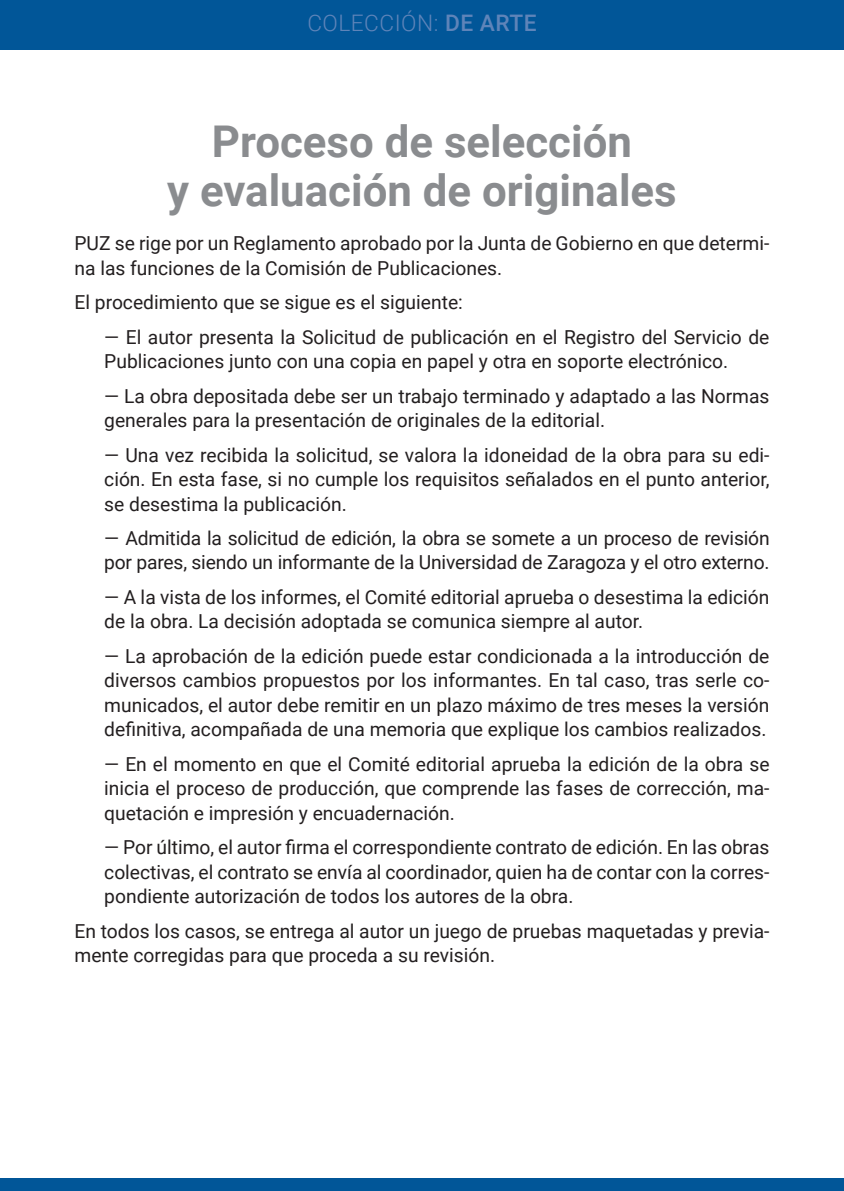
<style>
.page{position:relative;width:844px;height:1191px;background:#fff}
.page>*{position:absolute;margin:0;border:0;box-sizing:border-box;transform-origin:0 0}
.director{font:700 43.75px/49px "Roboto";color:#8a8c8f;text-align:center}
.t1{font:300 22.75px "Roboto";letter-spacing:.02em;color:#5e84b9}
.texto{font:19.25px/24.5px "Roboto";color:#231f20}
.s1{font-weight:500}
</style>
<div class="page">
<div style="left:0;top:0;width:843px;height:50px;background:#015698"></div>
<div style="left:0;top:1178px;width:843px;height:13px;background:#015698"></div>
<p class="t1" style="left:307px;top:7px;width:231px">COLECCIÓN: <span class="s1">DE ARTE</span></p>
<p class="director" style="left:167px;top:115px;width:511px">Proceso de selección<br>y evaluación de originales</p>
<p class="texto" style="left:74px;top:230px;width:696px">PUZ se rige por un Reglamento aprobado por la Junta de Gobierno en que determi&shy;na las funciones de la Comisión de Publicaciones.</p>
<p class="texto" style="left:74px;top:289px;width:390px">El procedimiento que se sigue es el siguiente:</p>
<p class="texto" style="left:104px;top:324px;width:666px">— El autor presenta la Solicitud de publicación en el Registro del Servicio de<br>Publicaciones junto con una copia en papel y otra en soporte electrónico.</p>
<p class="texto" style="left:104px;top:383px;width:666px">— La obra depositada debe ser un trabajo terminado y adaptado a las Normas generales para la presentación de originales de la editorial.</p>
<p class="texto" style="left:104px;top:442px;width:666px;text-align:justify">— Una vez recibida la solicitud, se valora la idoneidad de la obra para su edi&shy;ción. En esta fase, si no cumple los requisitos señalados en el punto anterior, se desestima la publicación.</p>
<p class="texto" style="left:104px;top:525px;width:666px">— Admitida la solicitud de edición, la obra se somete a un proceso de revisión por pares, siendo un informante de la Universidad de Zaragoza y el otro externo.</p>
<p class="texto" style="left:104px;top:584px;width:666px">— A la vista de los informes, el Comité editorial aprueba o desestima la edición de la obra. La decisión adoptada se comunica siempre al autor.</p>
<p class="texto" style="left:104px;top:643px;width:666px;text-align:justify">— La aprobación de la edición puede estar condicionada a la introducción de diversos cambios propuestos por los informantes. En tal caso, tras serle co&shy;municados, el autor debe remitir en un plazo máximo de tres meses la versión definitiva, acompañada de una memoria que explique los cambios realizados.</p>
<p class="texto" style="left:104px;top:751px;width:666px;text-align:justify">— En el momento en que el Comité editorial aprueba la edición de la obra se inicia el proceso de producción, que comprende las fases de corrección, ma&shy;quetación e impresión y encuadernación.</p>
<p class="texto" style="left:104px;top:834px;width:666px;text-align:justify">— Por último, el autor firma el correspondiente contrato de edición. En las obras colectivas, el contrato se envía al coordinador, quien ha de contar con la corres&shy;pondiente autorización de todos los autores de la obra.</p>
<p class="texto" style="left:74px;top:918px;width:696px">En todos los casos, se entrega al autor un juego de pruebas maquetadas y previa&shy;mente corregidas para que proceda a su revisión.</p>
</div>
